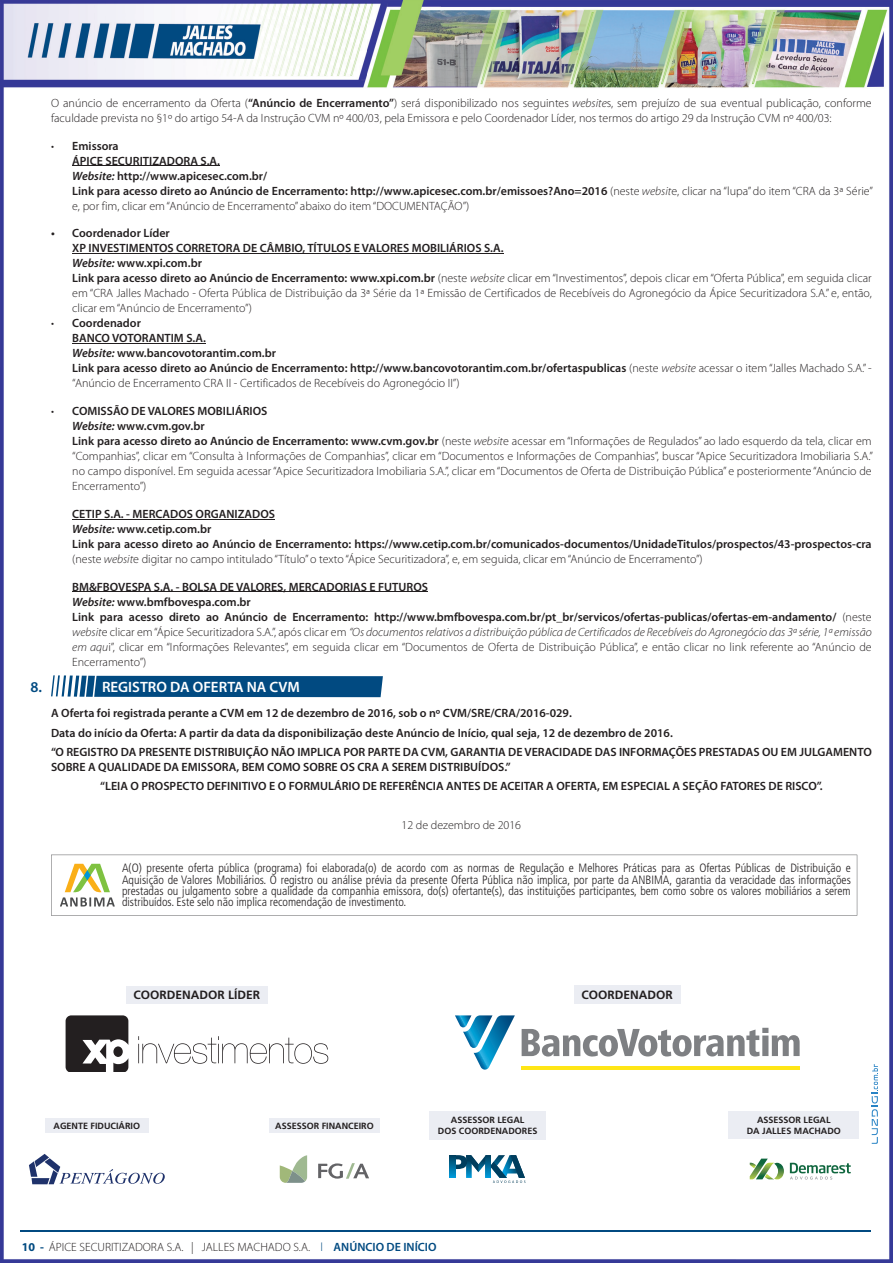
<style>
.page{position:relative;width:893px;height:1263px;background:#fff}
.page>*{position:absolute;margin:0;border:0;box-sizing:border-box;transform-origin:0 0}
.t1{font:600 15px "Myriad Pro";color:#fff}
.t2{font:600 15px "Myriad Pro";color:#014a81}
.t3{font:300 12px/15px "Myriad Pro";color:#231f20}
.t4{font:600 12px/15px "Myriad Pro";color:#231f20}
.t5{font:300 condensed 12px/11.2px "Frutiger";color:#231f20;text-align:justify}
.t6{font:300 12px "Myriad Pro";color:#231f20}
.t7{font:700 12px "Frutiger";color:#231f20}
.t8{font:700 9px/10.8px "Frutiger";color:#231f20;text-align:center}
.s1{font-weight:600}
.s2{font-style:italic}
.s3{font-weight:300}
.s4{font-weight:300;font-style:italic}
.s5{font-weight:600;font-style:italic}
.s6{font-weight:700;color:#014a81}
.s7{color:#014a81}
.s8{font-weight:600;color:#014a81}
</style>
<div class="page">
<img style="left:0;top:0;width:893px;height:1263px">
<hr style="left:21px;top:1230px;width:850px;height:2px;background:#014a81">
<hr style="left:72px;top:165px;width:148px;height:1px;background:#231f20">
<hr style="left:72px;top:253px;width:432px;height:1px;background:#231f20">
<hr style="left:72px;top:343px;width:134px;height:1px;background:#231f20">
<hr style="left:72px;top:519px;width:203px;height:1px;background:#231f20">
<hr style="left:72px;top:591px;width:356px;height:1px;background:#231f20">
<svg style="left:51px;top:675px;width:332px;height:22px;background:#1d5e8f"></svg>
<svg style="left:51px;top:855px;width:806px;height:61px"></svg>
<svg style="left:60px;top:864px;width:55px;height:42px"></svg>
<svg style="left:29px;top:1154px;width:136px;height:30px"></svg>
<div style="left:45px;top:1118px;width:103px;height:14px;background:#ebedf3"></div>
<svg style="left:280px;top:1155px;width:27px;height:28px"></svg>
<svg style="left:318px;top:1163px;width:51px;height:16px"></svg>
<div style="left:269px;top:1118px;width:111px;height:14px;background:#ebedf3"></div>
<svg style="left:66px;top:1015px;width:62px;height:57px"></svg>
<div style="left:113px;top:1046px;width:10px;height:11px;background:#231f20;border-radius:50%"></div>
<svg style="left:138px;top:1036px;width:190px;height:28px"></svg>
<div style="left:126px;top:986px;width:141px;height:17px;background:#ebedf3"></div>
<svg style="left:450px;top:1155px;width:75px;height:28px"></svg>
<svg style="left:450px;top:1155px;width:5px;height:23px"></svg>
<div style="left:429px;top:1111px;width:117px;height:28px;background:#ebedf3"></div>
<svg style="left:750px;top:1158px;width:34px;height:21px"></svg>
<svg style="left:790px;top:1163px;width:61px;height:16px"></svg>
<div style="left:729px;top:1111px;width:130px;height:28px;background:#ebedf3"></div>
<svg style="left:522px;top:1028px;width:278px;height:28px"></svg>
<hr style="left:522px;top:1066px;width:278px;height:4px;background:#ffe616">
<svg style="left:455px;top:1015px;width:60px;height:55px"></svg>
<div style="left:574px;top:985px;width:106px;height:18px;background:#ebedf3"></div>
<svg style="left:872px;top:1064px;width:6px;height:80px"></svg>
<p class="t3" style="left:51px;top:95px;width:822px">O anúncio de encerramento da Oferta (<span class="s1">“Anúncio de Encerramento”</span>) será disponibilizado nos seguintes <span class="s2">website</span>s, sem prejuízo de sua eventual publicação, conforme faculdade prevista no §1º do artigo 54-A da Instrução CVM nº 400/03, pela Emissora e pelo Coordenador Líder, nos termos do artigo 29 da Instrução CVM nº 400/03:</p>
<p class="t4" style="left:72px;top:138px;width:802px;text-indent:-21px"><span class="s3">•</span> Emissora<br>ÁPICE SECURITIZADORA S.A.<br><span class="s2">Website:</span> http://www.apicesec.com.br/<br>Link para acesso direto ao Anúncio de Encerramento: http://www.apicesec.com.br/emissoes?Ano=2016 <span class="s3">(neste</span> <span class="s4">websit</span><span class="s3">e, clicar na “lupa” do item “CRA da 3ª Série” e, por fim, clicar em “Anúncio de Encerramento” abaixo do item “DOCUMENTAÇÃO”)</span></p>
<p class="t3" style="left:72px;top:226px;width:801px;text-indent:-21px"><span class="s1">• Coordenador Líder<br>XP INVESTIMENTOS CORRETORA DE CÂMBIO, TÍTULOS E VALORES MOBILIÁRIOS S.A.<br></span><span class="s5">Website:</span> <span class="s1">www.xpi.com.br<br>Link para acesso direto ao Anúncio de Encerramento: www.xpi.com.br</span> (neste <span class="s2">website</span> clicar em “Investimentos”, depois clicar em “Oferta Pública”, em seguida clicar em “CRA Jalles Machado - Oferta Pública de Distribuição da 3ª Série da 1ª Emissão de Certificados de Recebíveis do Agronegócio da Ápice Securitizadora S.A.” e, então, clicar em “Anúncio de Encerramento”)</p>
<p class="t4" style="left:72px;top:315px;width:801px;text-indent:-21px"><span class="s3">•</span> Coordenador<br>BANCO VOTORANTIM S.A.<br><span class="s2">Website:</span> www.bancovotorantim.com.br<br>Link para acesso direto ao Anúncio de Encerramento: http://www.bancovotorantim.com.br/ofertaspublicas <span class="s3">(neste</span> <span class="s4">website</span> <span class="s3">acessar o item “Jalles Machado S.A.” - “Anúncio de Encerramento CRA II - Certificados de Recebíveis do Agronegócio II”)</span></p>
<p class="t3" style="left:72px;top:404px;width:802px;text-indent:-21px">• <span class="s1">COMISSÃO DE VALORES MOBILIÁRIOS<br></span><span class="s5">Website:</span> <span class="s1">www.cvm.gov.br<br>Link para acesso direto ao Anúncio de Encerramento: www.cvm.gov.br</span> (neste <span class="s2">websit</span>e acessar em “Informações de Regulados” ao lado esquerdo da tela, clicar em “Companhias”, clicar em “Consulta à Informações de Companhias”, clicar em “Documentos e Informações de Companhias”, buscar “Apice Securitizadora Imobiliaria S.A.” no campo disponível. Em seguida acessar “Apice Securitizadora Imobiliaria S.A.”, clicar em “Documentos de Oferta de Distribuição Pública” e posteriormente “Anúncio de Encerramento”)</p>
<p class="t4" style="left:72px;top:506px;width:801px">CETIP S.A. - MERCADOS ORGANIZADOS<br><span class="s2">Website:</span> www.cetip.com.br<br>Link para acesso direto ao Anúncio de Encerramento: https://www.cetip.com.br/comunicados-documentos/UnidadeTitulos/prospectos/43-prospectos-cra <span class="s3">(neste</span> <span class="s4">websit</span><span class="s3">e digitar no campo intitulado “Título” o texto “Ápice Securitizadora”, e, em seguida, clicar em “Anúncio de Encerramento”)</span></p>
<p class="t3" style="left:72px;top:579px;width:801px"><span class="s1">BM&amp;FBOVESPA S.A. - BOLSA DE VALORES, MERCADORIAS E FUTUROS<br></span><span class="s5">Website:</span> <span class="s1">www.bmfbovespa.com.br<br>Link para acesso direto ao Anúncio de Encerramento: http://www.bmfbovespa.com.br/pt_br/servicos/ofertas-publicas/ofertas-em-andamento/</span> (neste <span class="s2">websit</span>e clicar em “Ápice Securitizadora S.A.”, após clicar em <span class="s2">“Os documentos relativos a distribuição pública de Certificados de Recebíveis do Agronegócio das 3ª série, 1ª emissão em aqu</span>i”, clicar em “Informações Relevantes”, em seguida clicar em “Documentos de Oferta de Distribuição Pública”, e então clicar no link referente ao “Anúncio de Encerramento”)</p>
<p class="t2" style="left:30px;top:677px;width:13px">8.</p>
<p class="t1" style="left:102px;top:677px;width:199px">REGISTRO DA OFERTA NA CVM</p>
<p class="t4" style="left:51px;top:703px;width:822px;line-height:19.2px">A Oferta foi registrada perante a CVM em 12 de dezembro de 2016, sob o nº CVM/SRE/CRA/2016-029.<br>Data do início da Oferta: A partir da data da disponibilização deste Anúncio de Início, qual seja, 12 de dezembro de 2016.<br>“O REGISTRO DA PRESENTE DISTRIBUIÇÃO NÃO IMPLICA POR PARTE DA CVM, GARANTIA DE VERACIDADE DAS INFORMAÇÕES PRESTADAS OU EM JULGAMENTO</p>
<p class="t4" style="left:100px;top:757px;width:724px;line-height:19.2px;text-indent:-49px">SOBRE A QUALIDADE DA EMISSORA, BEM COMO SOBRE OS CRA A SEREM DISTRIBUÍDOS.”<br>“LEIA O PROSPECTO DEFINITIVO E O FORMULÁRIO DE REFERÊNCIA ANTES DE ACEITAR A OFERTA, EM ESPECIAL A SEÇÃO FATORES DE RISCO”.</p>
<p class="t3" style="left:402px;top:817px;width:121px">12 de dezembro de 2016</p>
<p class="t5" style="left:122px;top:863px;width:730px">A(O) presente oferta pública (programa) foi elaborada(o) de acordo com as normas de Regulação e Melhores Práticas para as Ofertas Públicas de Distribuição e Aquisição de Valores Mobiliários. O registro ou análise prévia da presente Oferta Pública não implica, por parte da ANBIMA, garantia da veracidade das informações prestadas ou julgamento sobre a qualidade da companhia emissora, do(s) ofertante(s), das instituições participantes, bem como sobre os valores mobiliários a serem distribuídos. Este selo não implica recomendação de investimento.</p>
<p class="t7" style="left:134px;top:988px;width:128px">COORDENADOR LÍDER</p>
<p class="t8" style="left:54px;top:1120px;width:88px">AGENTE FIDUCIÁRIO</p>
<p class="t8" style="left:275px;top:1120px;width:100px">ASSESSOR FINANCEIRO</p>
<p class="t7" style="left:582px;top:988px;width:93px">COORDENADOR</p>
<p class="t8" style="left:438px;top:1114px;width:101px">ASSESSOR LEGAL<br>DOS COORDENADORES</p>
<p class="t8" style="left:747px;top:1114px;width:95px">ASSESSOR LEGAL<br>DA JALLES MACHADO</p>
<p class="t6" style="left:22px;top:1240px;width:416px"><span class="s6">10 -</span> ÁPICE SECURITIZADORA S.A. | JALLES MACHADO S.A. <span class="s7">l</span> <span class="s8">ANÚNCIO DE INÍCIO</span></p>
</div>
